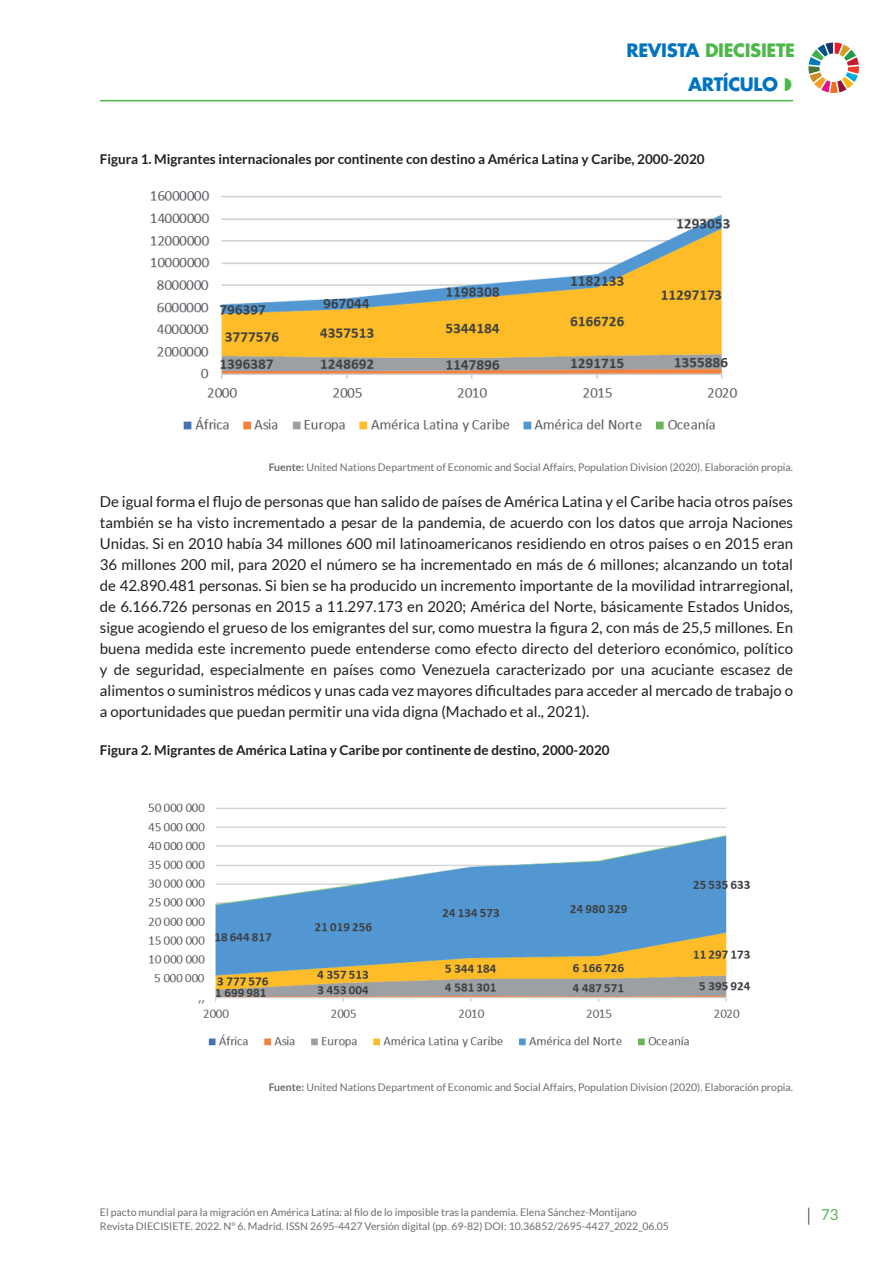
<style>
.page{position:relative;width:893px;height:1263px;background:#fff}
.page>*{position:absolute;margin:0;border:0;box-sizing:border-box;transform-origin:0 0}
.t1{font:700 18px/34px "Futura Std";letter-spacing:-.02em;color:#0074be}
.t2{font:15px/21px "Lato";color:#231f20;text-align:justify}
.t3{font:15px "Lato";color:#4cb848}
.t4{font:700 13.5px "Lato";color:#231f20}
.t5{font:10.5px/13.5px "Lato";color:#6c6d70}
.s1{color:#4cb848}
.s2{font-weight:700}
</style>
<div class="page">
<svg style="left:808px;top:1208px;width:1px;height:17px"></svg>
<hr style="left:100px;top:100px;width:693px;height:1px;background:#4cb848">
<svg style="left:808px;top:43px;width:51px;height:50px"></svg>
<img style="left:150px;top:191px;width:588px;height:241px">
<img style="left:148px;top:803px;width:603px;height:245px">
<p class="t1" style="left:688px;top:33px;width:109px;text-indent:-62px">REVISTA <span class="s1">DIECISIETE<br></span>ARTÍCULO</p>
<p class="t4" style="left:100px;top:151px;width:606px">Figura 1. Migrantes internacionales por continente con destino a América Latina y Caribe, 2000-2020</p>
<p class="t5" style="left:269px;top:460px;width:526px"><span class="s2">Fuente:</span> United Nations Department of Economic and Social Affairs, Population Division (2020). Elaboración propia.</p>
<p class="t2" style="left:100px;top:491px;width:695px">De igual forma el flujo de personas que han salido de países de América Latina y el Caribe hacia otros países también se ha visto incrementado a pesar de la pandemia, de acuerdo con los datos que arroja Naciones Unidas. Si en 2010 había 34 millones 600 mil latinoamericanos residiendo en otros países o en 2015 eran 36 millones 200 mil, para 2020 el número se ha incrementado en más de 6 millones; alcanzando un total de 42.890.481 personas. Si bien se ha producido un incremento importante de la movilidad intrarregional, de 6.166.726 personas en 2015 a 11.297.173 en 2020; América del Norte, básicamente Estados Unidos, sigue acogiendo el grueso de los emigrantes del sur, como muestra la figura 2, con más de 25,5 millones. En buena medida este incremento puede entenderse como efecto directo del deterioro económico, político y de seguridad, especialmente en países como Venezuela caracterizado por una acuciante escasez de alimentos o suministros médicos y unas cada vez mayores dificultades para acceder al mercado de trabajo o a oportunidades que puedan permitir una vida digna (Machado et al., 2021).</p>
<p class="t4" style="left:100px;top:742px;width:511px">Figura 2. Migrantes de América Latina y Caribe por continente de destino, 2000-2020</p>
<p class="t5" style="left:269px;top:1080px;width:526px"><span class="s2">Fuente:</span> United Nations Department of Economic and Social Affairs, Population Division (2020). Elaboración propia.</p>
<p class="t5" style="left:100px;top:1205px;width:571px">El pacto mundial para la migración en América Latina: al filo de lo imposible tras la pandemia. Elena Sánchez-Montijano<br>Revista DIECISIETE. 2022. Nº 6. Madrid. ISSN 2695-4427 Versión digital (pp. 69-82) DOI: 10.36852/2695-4427_2022_06.05</p>
<p class="t3" style="left:821px;top:1206px;width:19px">73</p>
</div>
